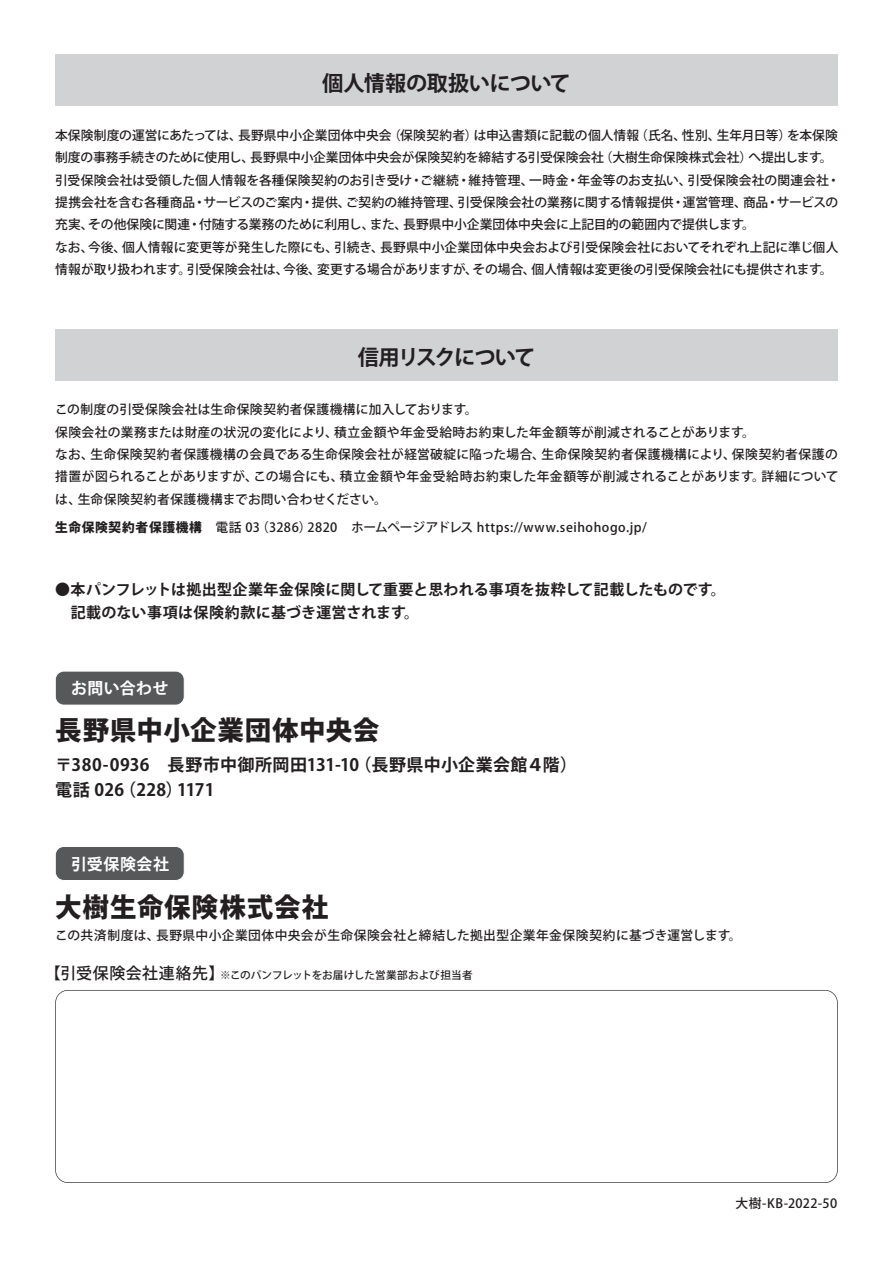
<style>
.page{position:relative;width:893px;height:1263px;background:#fff}
.page>*{position:absolute;margin:0;border:0;box-sizing:border-box;transform-origin:0 0}
.t1{font:800 26.55px "Koz Go Pr 6 N";letter-spacing:.02em;color:#231f20}
.t2{font:700 21.3px "Koz Go Pr 6 N";letter-spacing:-.035em;color:#231f20}
.t3{font:700 21.3px "Koz Go Pr 6 N";letter-spacing:-.09em;color:#231f20}
.t4{font:700 16.95px/25.5px "Koz Go Pr 6 N";letter-spacing:.02em;color:#231f20}
.t5{font:700 15.9px "Koz Go Pr 6 N";letter-spacing:.025em;color:#fff}
.t6{font:700 15px/22.5px "Koz Go Pr 6 N";letter-spacing:.01em;color:#231f20}
.t7{font:500 12.75px/22.4px "Koz Go Pr 6 N";letter-spacing:.01em;color:#231f20}
.t8{font:500 12.75px "Koz Go Pr 6 N";letter-spacing:.035em;color:#231f20}
.t9{font:500 12.75px "Koz Go Pr 6 N";letter-spacing:.03em;color:#231f20}
.t10{font:500 10.65px "Koz Go Pr 6 N";letter-spacing:-.005em;color:#231f20}
.s1{font-weight:800}
.s2{font-size:15.9px}
</style>
<div class="page">
<div style="left:55px;top:55px;width:783px;height:51px;background:#d1d2d4"></div>
<div style="left:55px;top:329px;width:783px;height:52px;background:#d1d2d4"></div>
<svg style="left:55px;top:990px;width:783px;height:193px"></svg>
<div style="left:55px;top:671px;width:129px;height:34px;background:#57585a;border-radius:9px"></div>
<div style="left:55px;top:671px;width:130px;height:34px;border:1px solid #fff;border-radius:9px"></div>
<div style="left:55px;top:846px;width:129px;height:34px;background:#57585a;border-radius:9px"></div>
<div style="left:55px;top:846px;width:130px;height:35px;border:1px solid #fff;border-radius:9px"></div>
<h2 class="t2" style="left:322px;top:71px;width:250px">個人情報の取扱いについて</h2>
<p class="t7" style="left:55px;top:124px;width:786px">本保険制度の運営にあたっては、長野県中小企業団体中央会（保険契約者）は申込書類に記載の個人情報（氏名、性別、生年月日等）を本保険制度の事務手続きのために使用し、長野県中小企業団体中央会が保険契約を締結する引受保険会社（大樹生命保険株式会社）へ提出します。引受保険会社は受領した個人情報を各種保険契約のお引き受け・ご継続・維持管理、一時金・年金等のお支払い、引受保険会社の関連会社・提携会社を含む各種商品・サービスのご案内・提供、ご契約の維持管理、引受保険会社の業務に関する情報提供・運営管理、商品・サービスの充実、その他保険に関連・付随する業務のために利用し、また、長野県中小企業団体中央会に上記目的の範囲内で提供します。<br>なお、今後、個人情報に変更等が発生した際にも、引続き、長野県中小企業団体中央会および引受保険会社においてそれぞれ上記に準じ個人情報が取り扱われます。引受保険会社は、今後、変更する場合がありますが、その場合、個人情報は変更後の引受保険会社にも提供されます。</p>
<h2 class="t3" style="left:358px;top:345px;width:179px">信用リスクについて</h2>
<p class="t7" style="left:55px;top:399px;width:785px">この制度の引受保険会社は生命保険契約者保護機構に加入しております。<br>保険会社の業務または財産の状況の変化により、積立金額や年金受給時お約束した年金額等が削減されることがあります。<br>なお、生命保険契約者保護機構の会員である生命保険会社が経営破綻に陥った場合、生命保険契約者保護機構により、保険契約者保護の措置が図られることがありますが、この場合にも、積立金額や年金受給時お約束した年金額等が削減されることがあります。詳細については、生命保険契約者保護機構までお問い合わせください。</p>
<p class="t8" style="left:55px;top:520px;width:593px"><span class="s1">生命保険契約者保護機構</span>　電話 03（3286）2820　ホームページアドレス https://www.seihohogo.jp/</p>
<p class="t6" style="left:55px;top:579px;width:672px">●本パンフレットは拠出型企業年金保険に関して重要と思われる事項を抜粋して記載したものです。　記載のない事項は保険約款に基づき運営されます。</p>
<p class="t5" style="left:71px;top:679px;width:99px">お問い合わせ</p>
<h1 class="t1" style="left:55px;top:715px;width:326px">長野県中小企業団体中央会</h1>
<h3 class="t4" style="left:55px;top:752px;width:523px">〒380-0936　長野市中御所岡田131-10（長野県中小企業会館４階）電話 026（228）1171</h3>
<p class="t5" style="left:71px;top:855px;width:99px">引受保険会社</p>
<h1 class="t1" style="left:55px;top:892px;width:275px">大樹生命保険株式会社</h1>
<p class="t9" style="left:55px;top:928px;width:688px">この共済制度は、長野県中小企業団体中央会が生命保険会社と締結した拠出型企業年金保険契約に基づき運営します。</p>
<p class="t10" style="left:45px;top:969px;width:429px"><span class="s2">【引受保険会社連絡先】</span>※このパンフレットをお届けした営業部および担当者</p>
<p class="t8" style="left:735px;top:1196px;width:103px">大樹-KB-2022-50</p>
</div>
